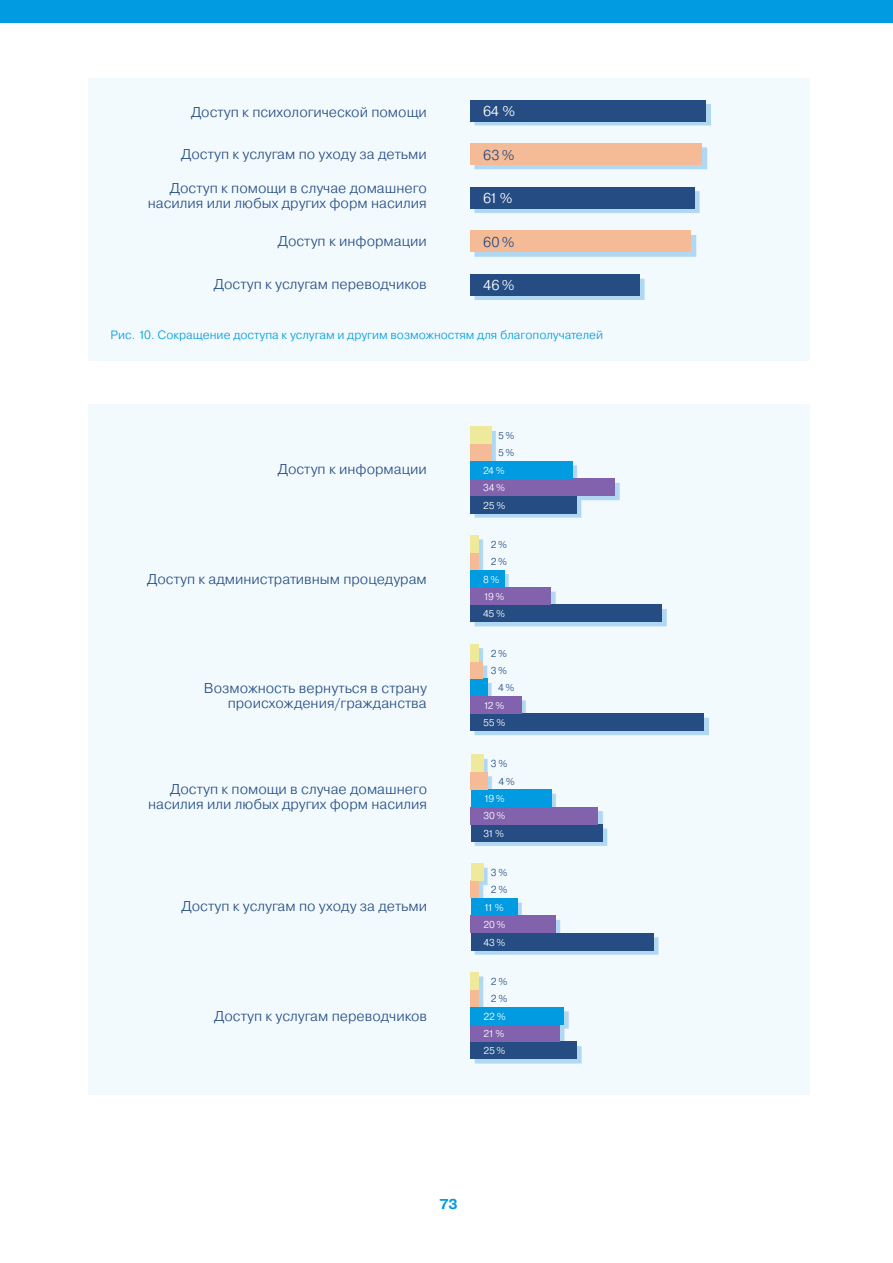
<style>
.page{position:relative;width:893px;height:1263px;background:#fff}
.page>*{position:absolute;margin:0;border:0;box-sizing:border-box;transform-origin:0 0}
.t1{font:300 14.25px/15px "Pragmatica";color:#264d83;text-align:right}
.t2{font:300 14.25px "Pragmatica";color:#fff}
.t3{font:700 14.25px "Pragmatica";color:#009be0}
.t4{font:300 12px "Pragmatica";color:#009be0}
.t5{font:300 10.05px "Pragmatica";letter-spacing:-.025em;color:#fff}
.t6{font:300 10.05px/17.2px "Pragmatica";color:#264d83}
</style>
<div class="page">
<div style="left:0;top:0;width:893px;height:22px;background:#009be0"></div>
<div style="left:88px;top:78px;width:721px;height:283px;background:#f2fafd"></div>
<div style="left:475px;top:104px;width:236px;height:196px;background:#9bcdf0;opacity:.75"></div>
<div style="left:470px;top:100px;width:236px;height:21px;background:#264d83"></div>
<div style="left:470px;top:143px;width:232px;height:22px;background:#f5bb97"></div>
<div style="left:470px;top:187px;width:225px;height:21px;background:#264d83"></div>
<div style="left:470px;top:230px;width:221px;height:22px;background:#f5bb97"></div>
<div style="left:470px;top:274px;width:170px;height:21px;background:#264d83"></div>
<div style="left:88px;top:404px;width:721px;height:691px;background:#f2fafd"></div>
<div style="left:475px;top:431px;width:234px;height:632px;background:#9bcdf0;opacity:.75"></div>
<div style="left:471px;top:933px;width:182px;height:17px;background:#264d83"></div>
<div style="left:471px;top:915px;width:85px;height:18px;background:#8262ad"></div>
<div style="left:471px;top:898px;width:46px;height:17px;background:#009be0"></div>
<div style="left:471px;top:881px;width:8px;height:17px;background:#f5bb97"></div>
<div style="left:471px;top:863px;width:12px;height:18px;background:#efe99b"></div>
<div style="left:471px;top:824px;width:131px;height:18px;background:#264d83"></div>
<div style="left:471px;top:807px;width:127px;height:17px;background:#8262ad"></div>
<div style="left:471px;top:789px;width:80px;height:18px;background:#009be0"></div>
<div style="left:471px;top:772px;width:17px;height:17px;background:#f5bb97"></div>
<div style="left:471px;top:755px;width:12px;height:17px;background:#efe99b"></div>
<div style="left:471px;top:1042px;width:106px;height:17px;background:#264d83"></div>
<div style="left:471px;top:1024px;width:89px;height:18px;background:#8262ad"></div>
<div style="left:471px;top:1007px;width:93px;height:17px;background:#009be0"></div>
<div style="left:471px;top:989px;width:8px;height:18px;background:#f5bb97"></div>
<div style="left:471px;top:972px;width:8px;height:17px;background:#efe99b"></div>
<div style="left:470px;top:605px;width:192px;height:17px;background:#264d83"></div>
<div style="left:470px;top:587px;width:81px;height:18px;background:#8262ad"></div>
<div style="left:470px;top:570px;width:34px;height:17px;background:#009be0"></div>
<div style="left:470px;top:552px;width:9px;height:18px;background:#f5bb97"></div>
<div style="left:470px;top:535px;width:9px;height:17px;background:#efe99b"></div>
<div style="left:470px;top:713px;width:234px;height:18px;background:#264d83"></div>
<div style="left:470px;top:696px;width:51px;height:17px;background:#8262ad"></div>
<div style="left:470px;top:679px;width:17px;height:17px;background:#009be0"></div>
<div style="left:470px;top:661px;width:13px;height:18px;background:#f5bb97"></div>
<div style="left:470px;top:644px;width:9px;height:17px;background:#efe99b"></div>
<div style="left:470px;top:496px;width:107px;height:17px;background:#264d83"></div>
<div style="left:470px;top:479px;width:145px;height:17px;background:#8262ad"></div>
<div style="left:470px;top:461px;width:102px;height:18px;background:#009be0"></div>
<div style="left:470px;top:444px;width:22px;height:17px;background:#f5bb97"></div>
<div style="left:470px;top:426px;width:22px;height:18px;background:#efe99b"></div>
<p class="t1" style="left:191px;top:104px;width:237px">Доступ к психологической помощи</p>
<p class="t1" style="left:181px;top:146px;width:247px">Доступ к услугам по уходу за детьми</p>
<p class="t1" style="left:148px;top:181px;width:281px">Доступ к помощи в случае домашнего насилия или любых других форм насилия</p>
<p class="t1" style="left:278px;top:233px;width:151px">Доступ к информации</p>
<p class="t1" style="left:214px;top:277px;width:214px">Доступ к услугам переводчиков</p>
<p class="t2" style="left:483px;top:102px;width:34px">64 %</p>
<p class="t1" style="left:483px;top:147px;width:33px">63%</p>
<p class="t2" style="left:483px;top:189px;width:31px">61 %</p>
<p class="t1" style="left:483px;top:234px;width:33px">60%</p>
<p class="t2" style="left:483px;top:276px;width:33px">46%</p>
<p class="t4" style="left:111px;top:327px;width:494px">Рис. 10. Сокращение доступа к услугам и другим возможностям для благополучателей</p>
<p class="t6" style="left:498px;top:427px;width:18px">5%<br>5%</p>
<p class="t1" style="left:278px;top:461px;width:151px">Доступ к информации</p>
<p class="t5" style="left:483px;top:464px;width:23px">24 %</p>
<p class="t5" style="left:483px;top:481px;width:23px">34%</p>
<p class="t5" style="left:483px;top:499px;width:24px">25%</p>
<p class="t6" style="left:491px;top:535px;width:18px">2%</p>
<p class="t6" style="left:491px;top:553px;width:18px">2%</p>
<p class="t1" style="left:147px;top:571px;width:281px">Доступ к административным процедурам</p>
<p class="t5" style="left:483px;top:573px;width:18px">8%</p>
<p class="t5" style="left:483px;top:590px;width:23px">19 %</p>
<p class="t5" style="left:483px;top:607px;width:23px">45%</p>
<p class="t6" style="left:491px;top:644px;width:18px">2%</p>
<p class="t6" style="left:491px;top:662px;width:18px">3%</p>
<p class="t1" style="left:204px;top:680px;width:225px">Возможность вернуться в страну происхождения/гражданства</p>
<p class="t6" style="left:498px;top:679px;width:18px">4%</p>
<p class="t5" style="left:483px;top:699px;width:23px">12 %</p>
<p class="t5" style="left:483px;top:716px;width:24px">55%</p>
<p class="t1" style="left:148px;top:782px;width:281px">Доступ к помощи в случае домашнего насилия или любых других форм насилия</p>
<p class="t6" style="left:498px;top:755px;width:18px;text-indent:-8px">3%<br>4%</p>
<p class="t5" style="left:483px;top:792px;width:23px">19 %</p>
<p class="t5" style="left:483px;top:809px;width:24px">30%</p>
<p class="t5" style="left:483px;top:827px;width:22px">31 %</p>
<p class="t6" style="left:491px;top:864px;width:18px">3%</p>
<p class="t6" style="left:491px;top:881px;width:18px">2%</p>
<p class="t1" style="left:182px;top:898px;width:247px">Доступ к услугам по уходу за детьми</p>
<p class="t5" style="left:483px;top:901px;width:22px">11 %</p>
<p class="t5" style="left:483px;top:918px;width:24px">20%</p>
<p class="t5" style="left:483px;top:936px;width:24px">43%</p>
<p class="t6" style="left:491px;top:972px;width:18px">2%</p>
<p class="t6" style="left:491px;top:990px;width:18px">2%</p>
<p class="t1" style="left:214px;top:1008px;width:214px">Доступ к услугам переводчиков</p>
<p class="t5" style="left:483px;top:1010px;width:24px">22%</p>
<p class="t5" style="left:483px;top:1027px;width:23px">21 %</p>
<p class="t5" style="left:483px;top:1044px;width:24px">25%</p>
<p class="t3" style="left:439px;top:1195px;width:20px">73</p>
</div>
